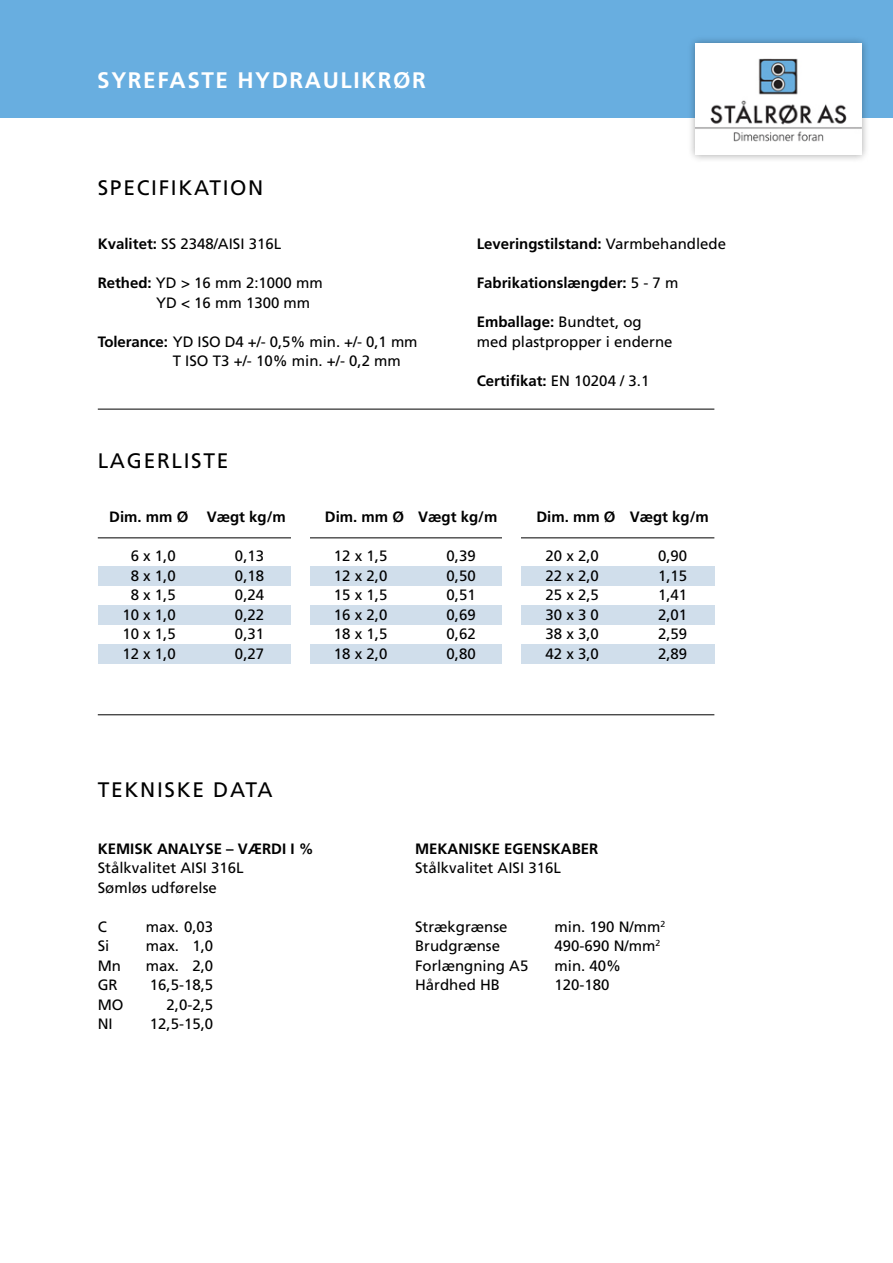
<style>
.page{position:relative;width:893px;height:1263px;background:#fff}
.page>*{position:absolute;margin:0;border:0;box-sizing:border-box;transform-origin:0 0}
.t1{font:700 22.5px "Frutiger";letter-spacing:.07em;color:#fff}
.t2{font:21px "Frutiger";letter-spacing:.08em;color:#000}
.t3{font:15px/19.5px "Frutiger";color:#000}
.t4{font:700 15px "Frutiger";color:#000}
.s1{font-weight:700}
.s2{font-weight:400}
</style>
<div class="page">
<div style="left:0;top:0;width:893px;height:117px;background:#68aee0"></div>
<div style="left:687px;top:35px;width:182px;height:128px;background:#000;opacity:.35"></div>
<img style="left:695px;top:43px;width:166px;height:112px">
<div style="left:98px;top:566px;width:616px;height:19px;background:#d0deeb"></div>
<div style="left:98px;top:605px;width:616px;height:19px;background:#d0deeb"></div>
<div style="left:98px;top:644px;width:616px;height:19px;background:#d0deeb"></div>
<hr style="left:98px;top:537px;width:616px;height:1px;background:#000">
<hr style="left:98px;top:409px;width:616px;height:1px;background:#000">
<hr style="left:98px;top:714px;width:616px;height:1px;background:#000">
<div style="left:291px;top:533px;width:19px;height:145px;background:#fff"></div>
<div style="left:503px;top:533px;width:18px;height:145px;background:#fff"></div>
<h1 class="t1" style="left:97px;top:67px;width:330px">SYREFASTE HYDRAULIKRØR</h1>
<h2 class="t2" style="left:98px;top:175px;width:167px">SPECIFIKATION</h2>
<p class="t3" style="left:98px;top:234px;width:185px"><span class="s1">Kvalitet:</span> SS 2348/AISI 316L</p>
<p class="t3" style="left:156px;top:273px;width:168px;text-indent:-58px"><span class="s1">Rethed:</span> YD &gt; 16 mm 2:1000 mm<br>YD &lt; 16 mm 1300 mm</p>
<p class="t3" style="left:173px;top:331px;width:246px;text-indent:-75px"><span class="s1">Tolerance:</span> YD ISO D4 +/- 0,5% min. +/- 0,1 mm<br>T ISO T3 +/- 10% min. +/- 0,2 mm</p>
<h2 class="t2" style="left:98px;top:449px;width:132px">LAGERLISTE</h2>
<p class="t4" style="left:477px;top:235px;width:251px">Leveringstilstand: <span class="s2">Varmbehandlede</span></p>
<p class="t4" style="left:477px;top:274px;width:203px">Fabrikationslængder: <span class="s2">5 - 7 m</span></p>
<p class="t3" style="left:477px;top:312px;width:197px"><span class="s1">Emballage:</span> Bundtet, og med plastpropper i enderne</p>
<p class="t4" style="left:477px;top:371px;width:174px">Certifikat: <span class="s2">EN 10204 / 3.1</span></p>
<p class="t4" style="left:109px;top:508px;width:178px">Dim. mm Ø Vægt kg/m</p>
<p class="t4" style="left:325px;top:508px;width:174px">Dim. mm Ø Vægt kg/m</p>
<p class="t4" style="left:536px;top:508px;width:174px">Dim. mm Ø Vægt kg/m</p>
<p class="t3" style="left:131px;top:546px;width:47px">6 x 1,0</p>
<p class="t3" style="left:235px;top:546px;width:31px">0,13</p>
<p class="t3" style="left:131px;top:565px;width:47px">8 x 1,0</p>
<p class="t3" style="left:235px;top:565px;width:31px">0,18</p>
<p class="t3" style="left:131px;top:585px;width:47px">8 x 1,5</p>
<p class="t3" style="left:235px;top:585px;width:31px">0,24</p>
<p class="t3" style="left:122px;top:604px;width:55px">10 x 1,0</p>
<p class="t3" style="left:235px;top:604px;width:31px">0,22</p>
<p class="t3" style="left:122px;top:624px;width:55px">10 x 1,5</p>
<p class="t3" style="left:235px;top:624px;width:31px">0,31</p>
<p class="t3" style="left:122px;top:643px;width:55px">12 x 1,0</p>
<p class="t3" style="left:235px;top:643px;width:31px">0,27</p>
<p class="t3" style="left:545px;top:546px;width:55px">20 x 2,0</p>
<p class="t3" style="left:658px;top:546px;width:31px">0,90</p>
<p class="t3" style="left:545px;top:565px;width:55px">22 x 2,0</p>
<p class="t3" style="left:658px;top:565px;width:31px">1,15</p>
<p class="t3" style="left:545px;top:585px;width:55px">25 x 2,5</p>
<p class="t3" style="left:658px;top:585px;width:31px">1,41</p>
<p class="t3" style="left:545px;top:604px;width:55px">30 x 3 0</p>
<p class="t3" style="left:658px;top:604px;width:31px">2,01</p>
<p class="t3" style="left:545px;top:624px;width:55px">38 x 3,0</p>
<p class="t3" style="left:658px;top:624px;width:31px">2,59</p>
<p class="t3" style="left:545px;top:643px;width:55px">42 x 3,0</p>
<p class="t3" style="left:658px;top:643px;width:31px">2,89</p>
<p class="t3" style="left:334px;top:546px;width:55px">12 x 1,5</p>
<p class="t3" style="left:446px;top:546px;width:31px">0,39</p>
<p class="t3" style="left:334px;top:565px;width:55px">12 x 2,0</p>
<p class="t3" style="left:446px;top:565px;width:31px">0,50</p>
<p class="t3" style="left:334px;top:585px;width:55px">15 x 1,5</p>
<p class="t3" style="left:446px;top:585px;width:31px">0,51</p>
<p class="t3" style="left:334px;top:604px;width:55px">16 x 2,0</p>
<p class="t3" style="left:446px;top:604px;width:31px">0,69</p>
<p class="t3" style="left:334px;top:624px;width:55px">18 x 1,5</p>
<p class="t3" style="left:446px;top:624px;width:31px">0,62</p>
<p class="t3" style="left:334px;top:643px;width:55px">18 x 2,0</p>
<p class="t3" style="left:446px;top:643px;width:31px">0,80</p>
<h2 class="t2" style="left:98px;top:777px;width:176px">TEKNISKE DATA</h2>
<p class="t4" style="left:98px;top:839px;width:217px">KEMISK ANALYSE – VÆRDI I %</p>
<p class="t3" style="left:98px;top:858px;width:147px">Stålkvalitet AISI 316L<br>Sømløs udførelse</p>
<p class="t3" style="left:98px;top:916px;width:11px">C</p>
<p class="t3" style="left:146px;top:916px;width:69px">max. 0,03</p>
<p class="t3" style="left:98px;top:936px;width:13px">Si</p>
<p class="t3" style="left:146px;top:936px;width:69px">max. 1,0</p>
<p class="t3" style="left:98px;top:955px;width:25px">Mn</p>
<p class="t3" style="left:146px;top:955px;width:69px">max. 2,0</p>
<p class="t3" style="left:98px;top:975px;width:21px">GR</p>
<p class="t3" style="left:150px;top:975px;width:65px">16,5-18,5</p>
<p class="t3" style="left:98px;top:994px;width:27px">MO</p>
<p class="t3" style="left:167px;top:994px;width:48px">2,0-2,5</p>
<p class="t3" style="left:98px;top:1014px;width:16px">NI</p>
<p class="t3" style="left:150px;top:1014px;width:65px">12,5-15,0</p>
<p class="t4" style="left:415px;top:839px;width:185px">MEKANISKE EGENSKABER</p>
<p class="t3" style="left:415px;top:858px;width:147px">Stålkvalitet AISI 316L</p>
<p class="t3" style="left:415px;top:916px;width:94px">Strækgrænse</p>
<p class="t3" style="left:555px;top:916px;width:112px">min. 190 N/mm<sup>2</sup></p>
<p class="t3" style="left:415px;top:936px;width:87px">Brudgrænse</p>
<p class="t3" style="left:555px;top:936px;width:107px">490-690 N/mm<sup>2</sup></p>
<p class="t3" style="left:415px;top:955px;width:115px">Forlængning A5</p>
<p class="t3" style="left:555px;top:955px;width:68px">min. 40%</p>
<p class="t3" style="left:415px;top:975px;width:87px">Hårdhed HB</p>
<p class="t3" style="left:555px;top:975px;width:57px">120-180</p>
</div>
